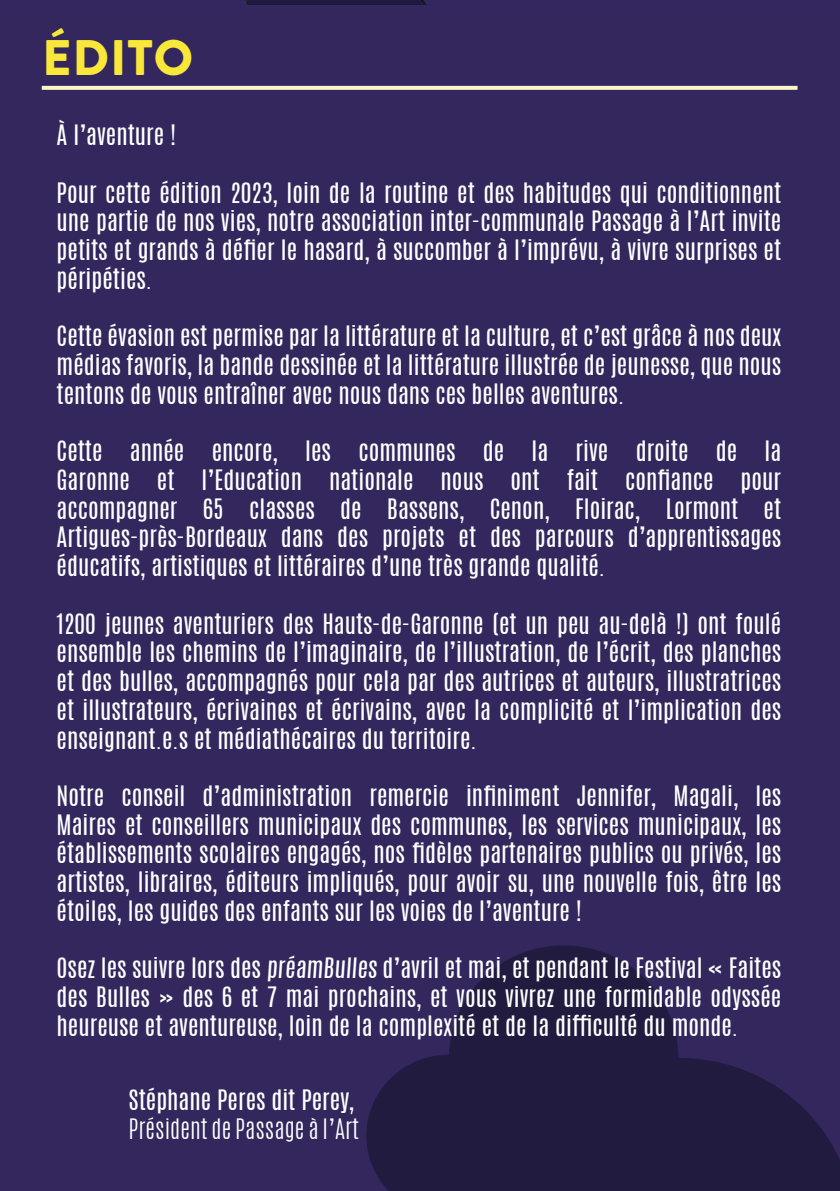
<style>
.page{position:relative;width:840px;height:1191px;background:#fff}
.page>*{position:absolute;margin:0;border:0;box-sizing:border-box;transform-origin:0 0}
.t1{font:900 49.8px "Brandon Grotesque";letter-spacing:.02em;color:#f9e839}
.t2{font:24px/28.8px "Antonio";color:#fff;text-align:justify}
.t3{font:300 24px "Antonio";color:#fff}
</style>
<div class="page">
<div style="left:0;top:0;width:839px;height:1191px;background:#33275e"></div>
<svg style="left:531px;top:1057px;width:308px;height:134px;fill:#201b3f"></svg>
<div style="left:449px;top:945px;width:229px;height:225px;background:#201b3f;border-radius:50%"></div>
<svg style="left:366px;top:1054px;width:165px;height:137px"></svg>
<img style="left:245px;top:0;width:182px;height:4px">
<svg style="left:42px;top:86px;width:755px;height:4px;background:#f2edc1"></svg>
<h1 class="t1" style="left:42px;top:22px;width:152px">ÉDITO</h1>
<p class="t2" style="left:57px;top:121px;width:121px">À l’aventure !</p>
<p class="t2" style="left:57px;top:179px;width:725px">Pour cette édition 2023, loin de la routine et des habitudes qui conditionnent une partie de nos vies, notre association inter-communale Passage à l’Art invite petits et grands à défier le hasard, à succomber à l’imprévu, à vivre surprises et péripéties.</p>
<p class="t2" style="left:57px;top:322px;width:725px">Cette évasion est permise par la littérature et la culture, et c’est grâce à nos deux médias favoris, la bande dessinée et la littérature illustrée de jeunesse, que nous tentons de vous entraîner avec nous dans ces belles aventures.</p>
<p class="t2" style="left:57px;top:437px;width:725px">Cette année encore, les communes de la rive droite de la Garonne et l’Education nationale nous ont fait confiance pour accompagner 65 classes de Bassens, Cenon, Floirac, Lormont et Artigues-près-Bordeaux dans des projets et des parcours d’apprentissages éducatifs, artistiques et littéraires d’une très grande qualité.</p>
<p class="t2" style="left:57px;top:609px;width:725px">1200 jeunes aventuriers des Hauts-de-Garonne (et un peu au-delà !) ont foulé ensemble les chemins de l’imaginaire, de l’illustration, de l’écrit, des planches et des bulles, accompagnés pour cela par des autrices et auteurs, illustratrices et illustrateurs, écrivaines et écrivains, avec la complicité et l’implication des enseignant.e.s et médiathécaires du territoire.</p>
<p class="t2" style="left:57px;top:782px;width:725px">Notre conseil d’administration remercie infiniment Jennifer, Magali, les Maires et conseillers municipaux des communes, les services municipaux, les établissements scolaires engagés, nos fidèles partenaires publics ou privés, les artistes, libraires, éditeurs impliqués, pour avoir su, une nouvelle fois, être les étoiles, les guides des enfants sur les voies de l’aventure !</p>
<p class="t2" style="left:57px;top:954px;width:725px">Osez les suivre lors des préamBulles d’avril et mai, et pendant le Festival « Faites des Bulles » des 6 et 7 mai prochains, et vous vivrez une formidable odyssée heureuse et aventureuse, loin de la complexité et de la difficulté du monde.</p>
<p class="t2" style="left:128px;top:1086px;width:227px">Stéphane Peres dit Perey,</p>
<p class="t3" style="left:128px;top:1114px;width:232px">Président de Passage à l’Art</p>
</div>
